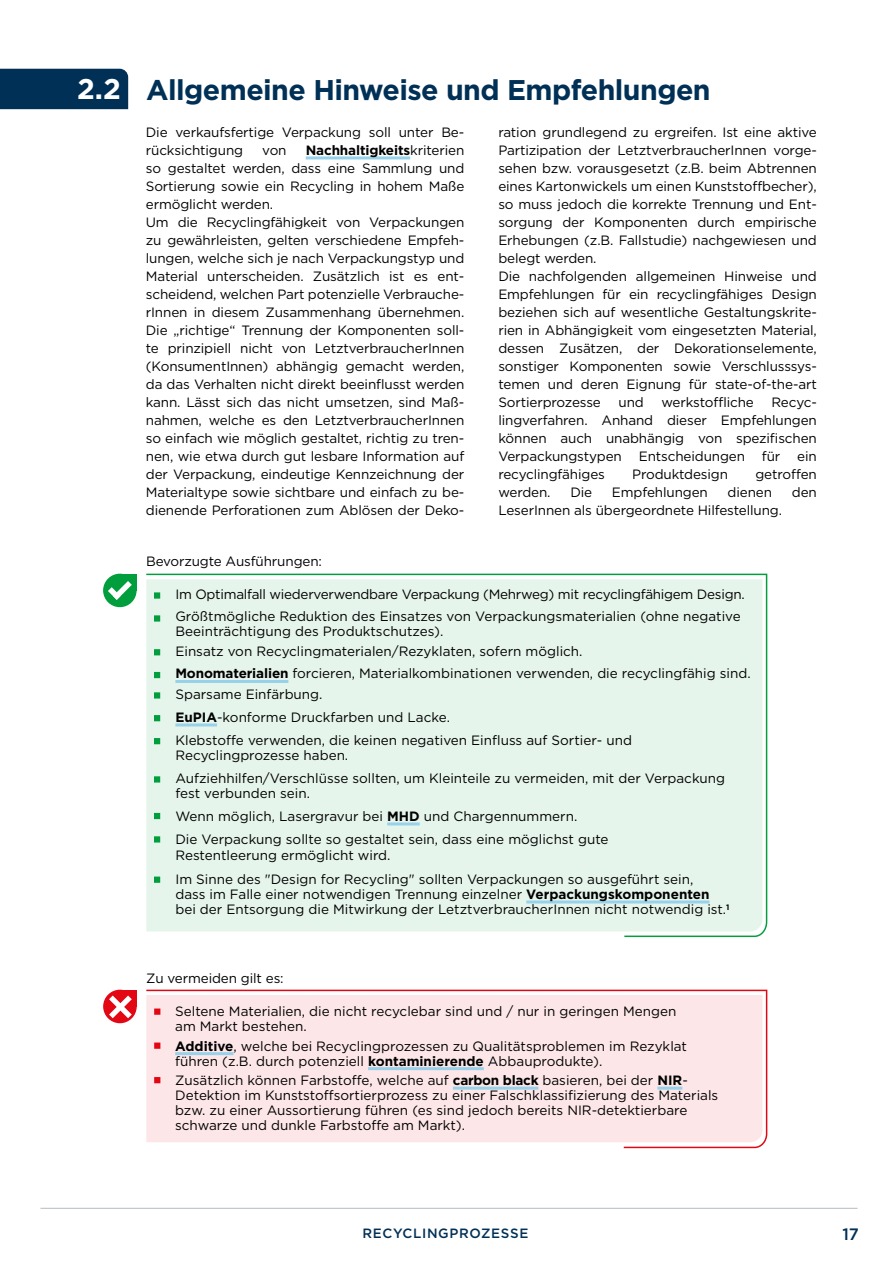
<style>
.page{position:relative;width:893px;height:1263px;background:#fff}
.page>*{position:absolute;margin:0;border:0;box-sizing:border-box;transform-origin:0 0}
.t1{font:700 28.5px "Gotham";letter-spacing:-.02em;color:#003056}
.t2{font:500 16.5px "Gotham";color:#003056}
.t3{font:13.5px/18px "Gotham";letter-spacing:-.01em;color:#000}
.t4{font:500 13.5px "Gotham";letter-spacing:.05em;color:#003056}
.s1{color:#fff}
.s2{font-weight:700}
</style>
<div class="page">
<hr style="left:41px;top:1208px;width:816px;height:1px;background:#bec3c6">
<hr style="left:306px;top:156px;width:104px;height:3px;background:#98d1ea">
<svg style="left:146px;top:573px;width:622px;height:365px"></svg>
<div style="left:146px;top:579px;width:616px;height:352px;background:#e6f5eb"></div>
<div style="left:120px;top:574px;width:17px;height:16px;background:#009e3d"></div>
<div style="left:104px;top:574px;width:32px;height:32px;background:#009e3d;border-radius:50%"></div>
<div style="left:103px;top:574px;width:34px;height:33px;border:1px solid #009e3d;border-radius:50%"></div>
<svg style="left:108px;top:581px;width:24px;height:19px"></svg>
<hr style="left:175px;top:680px;width:113px;height:3px;background:#98d1ea">
<hr style="left:175px;top:723px;width:42px;height:3px;background:#98d1ea">
<hr style="left:387px;top:822px;width:33px;height:3px;background:#98d1ea">
<hr style="left:526px;top:900px;width:183px;height:3px;background:#98d1ea">
<svg style="left:154px;top:592px;width:6px;height:7px"></svg>
<svg style="left:154px;top:615px;width:6px;height:7px"></svg>
<svg style="left:154px;top:649px;width:6px;height:6px"></svg>
<svg style="left:154px;top:672px;width:6px;height:6px"></svg>
<svg style="left:154px;top:692px;width:6px;height:6px"></svg>
<svg style="left:154px;top:715px;width:6px;height:6px"></svg>
<svg style="left:154px;top:738px;width:6px;height:6px"></svg>
<svg style="left:154px;top:776px;width:6px;height:6px"></svg>
<svg style="left:154px;top:813px;width:6px;height:6px"></svg>
<svg style="left:154px;top:836px;width:6px;height:6px"></svg>
<svg style="left:154px;top:876px;width:6px;height:7px"></svg>
<svg style="left:146px;top:989px;width:622px;height:160px;background:#fbe4e5"></svg>
<div style="left:120px;top:990px;width:17px;height:16px;background:#e30613"></div>
<div style="left:104px;top:990px;width:32px;height:32px;background:#e30613;border-radius:50%"></div>
<div style="left:103px;top:990px;width:34px;height:33px;border:1px solid #e30613;border-radius:50%"></div>
<svg style="left:109px;top:995px;width:23px;height:23px"></svg>
<hr style="left:175px;top:1052px;width:58px;height:3px;background:#98d1ea">
<hr style="left:368px;top:1067px;width:116px;height:3px;background:#98d1ea">
<hr style="left:453px;top:1087px;width:85px;height:3px;background:#98d1ea">
<hr style="left:657px;top:1087px;width:25px;height:3px;background:#98d1ea">
<svg style="left:154px;top:1008px;width:6px;height:7px"></svg>
<svg style="left:154px;top:1042px;width:6px;height:7px"></svg>
<svg style="left:154px;top:1077px;width:6px;height:6px"></svg>
<div style="left:0;top:69px;width:128px;height:40px;background:#003056"></div>
<h1 class="t1" style="left:77px;top:71px;width:635px"><span class="s1">2.2</span> Allgemeine Hinweise und Empfehlungen</h1>
<p class="t3" style="left:146px;top:123px;width:320px">Die verkaufsfertige Verpackung soll unter Be&shy;rücksichtigung</p>
<p class="t3" style="left:146px;top:141px;width:320px;text-indent:160px"><span class="s2">Nachhaltigkeits</span>kriterien so gestaltet werden, dass eine Sammlung und Sortierung sowie ein Recycling in hohem Maße ermöglicht werden.<br>Um die Recyclingfähigkeit von Verpackungen zu gewährleisten, gelten verschiedene Empfeh&shy;lungen, welche sich je nach Verpackungstyp und Material unterscheiden. Zusätzlich ist es ent&shy;scheidend, welchen Part potenzielle Verbrauche&shy;rInnen in diesem Zusammenhang übernehmen.<br>Die „richtige“ Trennung der Komponenten soll&shy;te prinzipiell nicht von LetztverbraucherInnen (KonsumentInnen) abhängig gemacht werden, da das Verhalten nicht direkt beeinflusst werden kann. Lässt sich das nicht umsetzen, sind Maß&shy;nahmen, welche es den LetztverbraucherInnen so einfach wie möglich gestaltet, richtig zu tren&shy;nen, wie etwa durch gut lesbare Information auf der Verpackung, eindeutige Kennzeichnung der Materialtype sowie sichtbare und einfach zu be&shy;dienende Perforationen zum Ablösen der Deko-</p>
<p class="t3" style="left:262px;top:141px;width:26px">von</p>
<p class="t3" style="left:498px;top:123px;width:320px">ration grundlegend zu ergreifen. Ist eine aktive Partizipation der LetztverbraucherInnen vorge&shy;sehen bzw. vorausgesetzt (z.B. beim Abtrennen eines Kartonwickels um einen Kunststoffbecher), so muss jedoch die korrekte Trennung und Ent&shy;sorgung der Komponenten durch empirische Erhebungen (z.B. Fallstudie) nachgewiesen und belegt werden.<br>Die nachfolgenden allgemeinen Hinweise und Empfehlungen für ein recyclingfähiges Design beziehen sich auf wesentliche Gestaltungskrite&shy;rien in Abhängigkeit vom eingesetzten Material, dessen Zusätzen, der Dekorationselemente, sonstiger Komponenten sowie Verschlusssys&shy;temen und deren Eignung für state-of-the-art Sortierprozesse</p>
<p class="t3" style="left:618px;top:393px;width:27px">und</p>
<p class="t3" style="left:661px;top:393px;width:94px">werkstoffliche</p>
<p class="t3" style="left:498px;top:393px;width:320px;text-align:justify;text-indent:273px">Recyc&shy;lingverfahren. Anhand dieser Empfehlungen können auch unabhängig von spezifischen Verpackungstypen</p>
<p class="t3" style="left:639px;top:447px;width:108px">Entscheidungen</p>
<p class="t3" style="left:762px;top:447px;width:20px">für</p>
<p class="t3" style="left:797px;top:447px;width:21px">ein</p>
<p class="t3" style="left:498px;top:465px;width:108px">recyclingfähiges</p>
<p class="t3" style="left:632px;top:465px;width:97px">Produktdesign</p>
<p class="t3" style="left:755px;top:465px;width:63px">getroffen</p>
<p class="t3" style="left:498px;top:483px;width:54px">werden.</p>
<p class="t3" style="left:570px;top:483px;width:23px">Die</p>
<p class="t3" style="left:612px;top:483px;width:97px">Empfehlungen</p>
<p class="t3" style="left:728px;top:483px;width:46px">dienen</p>
<p class="t3" style="left:792px;top:483px;width:27px">den</p>
<p class="t3" style="left:498px;top:501px;width:285px">LeserInnen als übergeordnete Hilfestellung.</p>
<p class="t3" style="left:146px;top:551px;width:177px">Bevorzugte Ausführungen:</p>
<p class="t3" style="left:175px;top:583px;width:571px;line-height:22.5px">Im Optimalfall wiederverwendbare Verpackung (Mehrweg) mit recyclingfähigem Design.<br>Größtmögliche Reduktion des Einsatzes von Verpackungsmaterialien (ohne negative</p>
<p class="t3" style="left:175px;top:622px;width:409px;line-height:19.5px">Beeinträchtigung des Produktschutzes).<br>Einsatz von Recyclingmaterialen/Rezyklaten, sofern möglich.</p>
<p class="t3" style="left:175px;top:663px;width:577px;line-height:21px"><span class="s2">Monomaterialien</span> forcieren, Materialkombinationen verwenden, die recyclingfähig sind.<br>Sparsame Einfärbung.</p>
<p class="t3" style="left:175px;top:706px;width:458px;line-height:22.5px"><span class="s2">EuPIA</span>-konforme Druckfarben und Lacke.<br>Klebstoffe verwenden, die keinen negativen Einfluss auf Sortier- und</p>
<p class="t3" style="left:175px;top:742px;width:551px;line-height:24px">Recyclingprozesse haben.<br>Aufziehhilfen/Verschlüsse sollten, um Kleinteile zu vermeiden, mit der Verpackung</p>
<p class="t3" style="left:175px;top:782px;width:435px;line-height:22.5px">fest verbunden sein.<br>Wenn möglich, Lasergravur bei <span class="s2">MHD</span> und Chargennummern.<br>Die Verpackung sollte so gestaltet sein, dass eine möglichst gute</p>
<p class="t3" style="left:175px;top:843px;width:520px;line-height:24px">Restentleerung ermöglicht wird.<br>Im Sinne des "Design for Recycling" sollten Verpackungen so ausgeführt sein,</p>
<p class="t3" style="left:175px;top:886px;width:556px;line-height:15px">dass im Falle einer notwendigen Trennung einzelner <span class="s2">Verpackungskomponenten </span>bei der Entsorgung die Mitwirkung der LetztverbraucherInnen nicht notwendig ist.<sup>1</sup></p>
<p class="t3" style="left:146px;top:968px;width:139px">Zu vermeiden gilt es:</p>
<p class="t3" style="left:175px;top:1003px;width:503px;line-height:15px">Seltene Materialien, die nicht recyclebar sind und / nur in geringen Mengen am Markt bestehen.</p>
<p class="t3" style="left:175px;top:1038px;width:513px;line-height:15px"><span class="s2">Additive</span>, welche bei Recyclingprozessen zu Qualitätsproblemen im Rezyklat führen (z.B. durch potenziell <span class="s2">kontaminierende</span> Abbauprodukte).</p>
<p class="t3" style="left:175px;top:1072px;width:545px;line-height:15px">Zusätzlich können Farbstoffe, welche auf <span class="s2">carbon black</span> basieren, bei der <span class="s2">NIR</span>-Detektion im Kunststoffsortierprozess zu einer Falschklassifizierung des Materials bzw. zu einer Aussortierung führen (es sind jedoch bereits NIR-detektierbare schwarze und dunkle Farbstoffe am Markt).</p>
<p class="t4" style="left:362px;top:1224px;width:167px">RECYCLINGPROZESSE</p>
<p class="t2" style="left:842px;top:1223px;width:18px">17</p>
</div>
